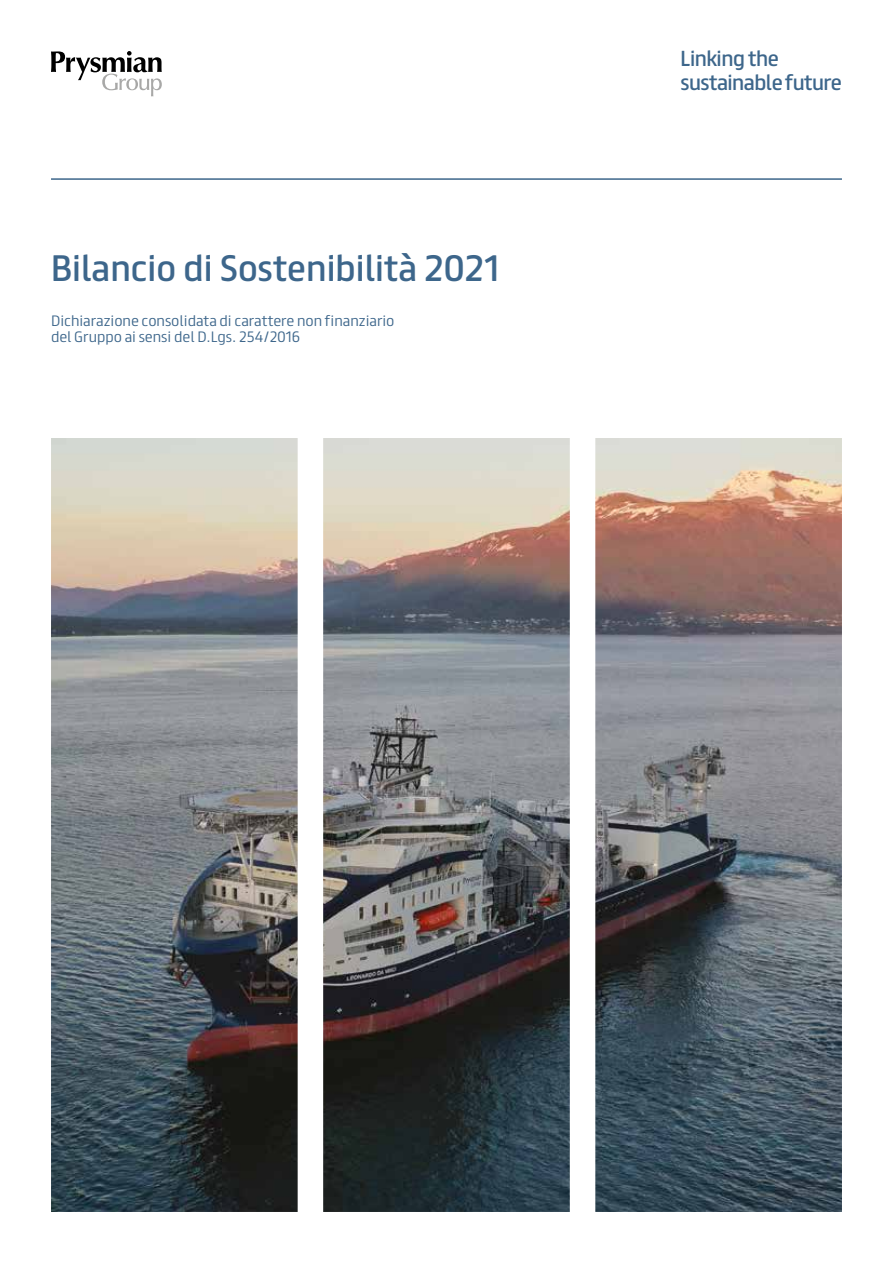
<style>
.page{position:relative;width:893px;height:1263px;background:#fff}
.page>*{position:absolute;margin:0;border:0;box-sizing:border-box;transform-origin:0 0}
.t1{font:33px "FS Truman";color:#3d668b}
.t2{font:19.5px/24px "FS Truman";letter-spacing:-.025em;color:#3d668b}
.t3{font:300 13.5px/16.2px "FS Truman";color:#3d668b}
</style>
<div class="page">
<svg style="left:51px;top:51px;width:111px;height:45px"></svg>
<hr style="left:51px;top:178px;width:791px;height:2px;background:#3d668b">
<img style="left:51px;top:438px;width:791px;height:774px">
<h1 class="t1" style="left:51px;top:239px;width:450px">Bilancio di Sostenibilità 2021</h1>
<p class="t3" style="left:51px;top:311px;width:345px">Dichiarazione consolidata di carattere non finanziario del Gruppo ai sensi del D.Lgs. 254/2016</p>
<h2 class="t2" style="left:680px;top:45px;width:163px">Linking the sustainable future</h2>
</div>
